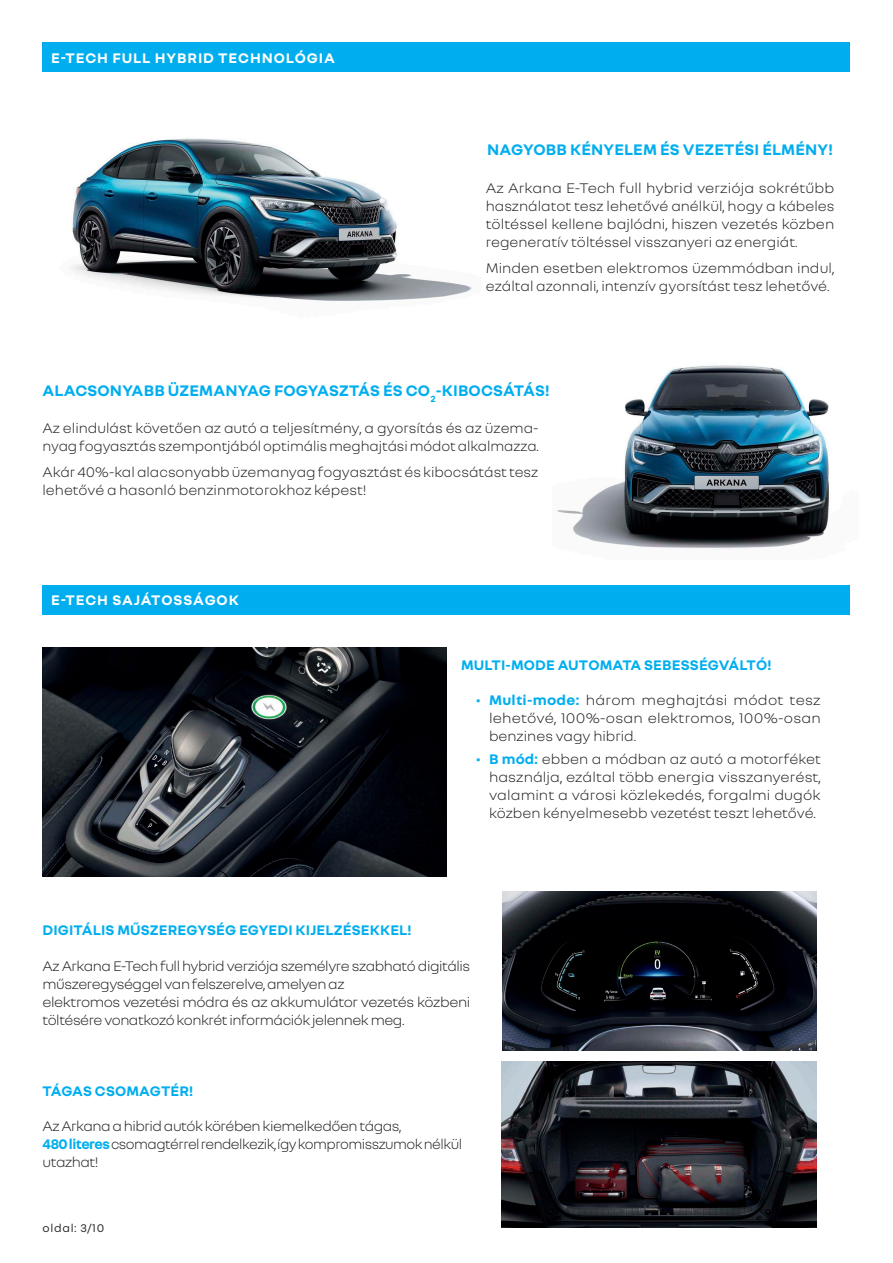
<style>
.page{position:relative;width:893px;height:1263px;background:#fff}
.page>*{position:absolute;margin:0;border:0;box-sizing:border-box;transform-origin:0 0}
.t1{font:700 16.5px "Nouvel R";letter-spacing:.01em;color:#00aeef}
.t2{font:300 15px/18px "Nouvel R";letter-spacing:-.005em;color:#231f20;text-align:justify}
.t3{font:300 15px/18px "Nouvel R";letter-spacing:-.03em;color:#231f20}
.t4{font:700 15px "Nouvel R";letter-spacing:.01em;color:#00aeef}
.t5{font:300 15px/18px "Nouvel R";letter-spacing:-.035em;color:#231f20}
.titulek{font:700 15px "Nouvel R";letter-spacing:.06em;color:#fff}
.t6{font:12px "Nouvel R";letter-spacing:.06em;color:#231f20}
.s1{font-weight:700;color:#00aeef}
</style>
<div class="page">
<div style="left:43px;top:43px;width:807px;height:29px;background:#00aeef"></div>
<img style="left:71px;top:138px;width:401px;height:163px">
<img style="left:503px;top:891px;width:314px;height:160px">
<img style="left:557px;top:365px;width:272px;height:185px">
<div style="left:43px;top:585px;width:807px;height:30px;background:#00aeef"></div>
<img style="left:43px;top:647px;width:403px;height:229px">
<img style="left:502px;top:1061px;width:314px;height:166px">
<p class="titulek" style="left:51px;top:48px;width:285px">E-TECH FULL HYBRID TECHNOLÓGIA</p>
<p class="t1" style="left:487px;top:139px;width:347px">NAGYOBB KÉNYELEM ÉS VEZETÉSI ÉLMÉNY!</p>
<p class="t2" style="left:486px;top:178px;width:350px">Az Arkana E-Tech full hybrid verziója sokrétűbb használatot tesz lehetővé anélkül, hogy a kábeles töltéssel kellene bajlódni, hiszen vezetés közben regeneratív töltéssel visszanyeri az energiát.</p>
<p class="t2" style="left:486px;top:258px;width:350px">Minden esetben elektromos üzemmódban indul, ezáltal azonnali, intenzív gyorsítást tesz lehetővé.</p>
<p class="t1" style="left:43px;top:380px;width:509px">ALACSONYABB ÜZEMANYAG FOGYASZTÁS ÉS CO<sub>2</sub>-KIBOCSÁTÁS!</p>
<p class="t2" style="left:43px;top:418px;width:498px">Az elindulást követően az autó a teljesítmény, a gyorsítás és az üzema&shy;nyag fogyasztás szempontjából optimális meghajtási módot alkalmazza.</p>
<p class="t2" style="left:43px;top:463px;width:497px">Akár 40%-kal alacsonyabb üzemanyag fogyasztást és kibocsátást tesz lehetővé a hasonló benzinmotorokhoz képest!</p>
<p class="titulek" style="left:51px;top:591px;width:189px">E-TECH SAJÁTOSSÁGOK</p>
<p class="t4" style="left:43px;top:920px;width:371px">DIGITÁLIS MŰSZEREGYSÉG EGYEDI KIJELZÉSEKKEL!</p>
<p class="t4" style="left:461px;top:655px;width:312px">MULTI-MODE AUTOMATA SEBESSÉGVÁLTÓ!</p>
<p class="t2" style="left:489px;top:691px;width:333px;text-indent:-13px"><span class="s1">• Multi-mode:</span> három meghajtási módot tesz lehetővé, 100%-osan elektromos, 100%-osan benzines vagy hibrid.</p>
<p class="t2" style="left:489px;top:749px;width:333px;text-indent:-13px"><span class="s1">• B mód:</span> ebben a módban az autó a motorféket használja, ezáltal több energia visszanyerést, valamint a városi közlekedés, forgalmi dugók közben kényelmesebb vezetést teszt lehetővé.</p>
<p class="t3" style="left:43px;top:956px;width:429px">Az Arkana E-Tech full hybrid verziója személyre szabható digitális műszeregységgel van felszerelve, amelyen az</p>
<p class="t3" style="left:43px;top:992px;width:429px">elektromos vezetési módra és az akkumulátor vezetés közbeni töltésére vonatkozó konkrét információk jelennek meg.</p>
<p class="t4" style="left:43px;top:1081px;width:152px">TÁGAS CSOMAGTÉR!</p>
<p class="t3" style="left:43px;top:1116px;width:360px">Az Arkana a hibrid autók körében kiemelkedően tágas,</p>
<p class="t5" style="left:43px;top:1134px;width:421px"><span class="s1">480 literes</span> csomagtérrel rendelkezik, így kompromisszumok nélkül utazhat!</p>
<p class="t6" style="left:43px;top:1220px;width:63px">oldal: 3/10</p>
</div>
